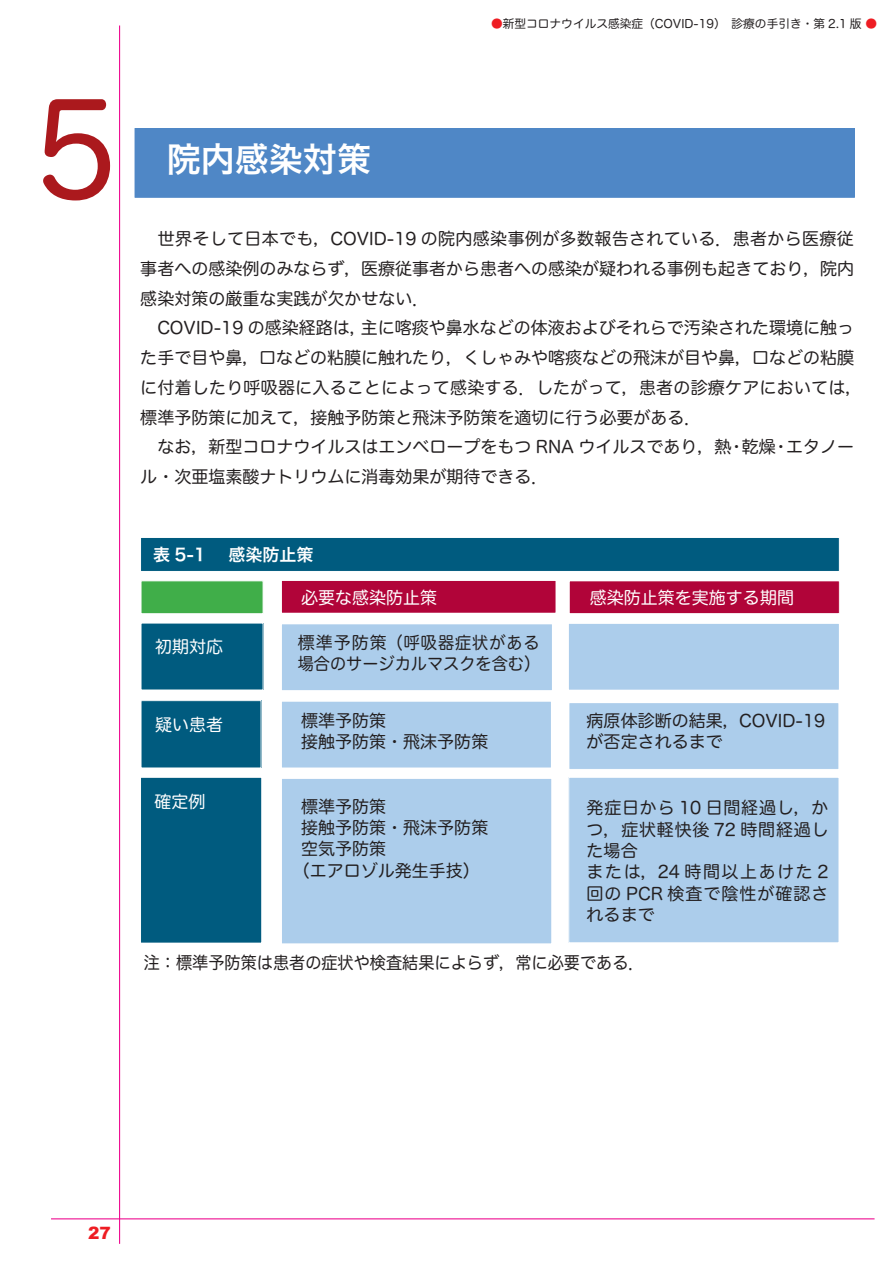
<style>
.page{position:relative;width:893px;height:1263px;background:#fff}
.page>*{position:absolute;margin:0;border:0;box-sizing:border-box;transform-origin:0 0}
.t1{font:127.5px "Hira Maru Pro N W4";color:#ab191d}
.t2{font:34.05px "Hira Kaku Pro W6";color:#fff}
.t3{font:16.95px/29.7px "Hira Maru Pro N W4";color:#231f20;text-align:justify}
.t4{font:16.95px "Hira Maru Pro N W4";color:#fff}
.t5{font:16.95px "Hira Maru Pro N W4";color:#231f20;scale:.95 1}
.t6{font:16.95px "Hiragino Sans W6";color:#fff}
.t7{font:900 16.95px "Arial";color:#ee1d23}
.t8{font:11.7px "Hira Maru Pro N W4";color:#231f20}
.s1{color:#ee1d23}
</style>
<div class="page">
<hr style="left:119px;top:26px;width:1px;height:1218px;background:#ed028c">
<hr style="left:51px;top:1218px;width:823px;height:1px;background:#ed028c">
<div style="left:135px;top:128px;width:720px;height:69px;background:#4f87c6"></div>
<div style="left:135px;top:129px;width:719px;height:68px;border:1px solid #4f87c6"></div>
<div style="left:281px;top:624px;width:271px;height:67px;background:#accdeb"></div>
<div style="left:281px;top:624px;width:272px;height:67px;border:1px solid #fff"></div>
<div style="left:141px;top:623px;width:122px;height:67px;background:#005b7f"></div>
<div style="left:281px;top:701px;width:270px;height:67px;background:#accdeb"></div>
<div style="left:281px;top:701px;width:271px;height:67px;border:1px solid #fff"></div>
<div style="left:141px;top:701px;width:120px;height:67px;background:#005b7f"></div>
<div style="left:141px;top:700px;width:120px;height:68px;border:1px solid #fff"></div>
<div style="left:281px;top:778px;width:271px;height:166px;background:#accdeb"></div>
<div style="left:281px;top:778px;width:271px;height:166px;border:1px solid #fff"></div>
<div style="left:141px;top:777px;width:121px;height:166px;background:#005b7f"></div>
<div style="left:140px;top:777px;width:122px;height:166px;border:1px solid #fff"></div>
<div style="left:568px;top:623px;width:271px;height:67px;background:#accdeb"></div>
<div style="left:568px;top:623px;width:272px;height:67px;border:1px solid #fff"></div>
<div style="left:569px;top:703px;width:270px;height:66px;background:#accdeb"></div>
<div style="left:569px;top:702px;width:270px;height:68px;border:1px solid #fff"></div>
<div style="left:569px;top:777px;width:270px;height:166px;background:#accdeb"></div>
<div style="left:568px;top:777px;width:271px;height:166px;border:1px solid #fff"></div>
<div style="left:281px;top:580px;width:275px;height:33px;background:#b10439"></div>
<div style="left:281px;top:580px;width:275px;height:33px;border:1px solid #fff"></div>
<div style="left:569px;top:581px;width:270px;height:33px;background:#b10439"></div>
<div style="left:569px;top:581px;width:271px;height:33px;border:1px solid #fff"></div>
<div style="left:141px;top:581px;width:122px;height:33px;background:#40ae49;border:1px solid #fff"></div>
<div style="left:140px;top:537px;width:700px;height:35px;background:#005b7f;border:1px solid #fff"></div>
<p class="t1" style="left:13px;top:39px;width:129px">５</p>
<p class="t2" style="left:167px;top:128px;width:206px">院内感染対策</p>
<p class="t8" style="left:468px;top:13px;width:411px"><span class="s1">　　●</span>新型コロナウイルス感染症（COVID-19）　診療の手引き・第 2.1 版 <span class="s1">●</span></p>
<p class="t3" style="left:140px;top:223px;width:715px">　世界そして日本でも，COVID-19 の院内感染事例が多数報告されている．患者から医療従事者への感染例のみならず，医療従事者から患者への感染が疑われる事例も起きており，院内感染対策の厳重な実践が欠かせない．</p>
<p class="t3" style="left:361px;top:312px;width:495px">主に喀痰や鼻水などの体液およびそれらで汚染された環境に触っ</p>
<p class="t3" style="left:140px;top:312px;width:724px;text-align:left">　COVID-19 の感染経路は，<br>た手で目や鼻，口などの粘膜に触れたり，くしゃみや喀痰などの飛沫が目や鼻，口などの粘膜に付着したり呼吸器に入ることによって感染する．したがって，患者の診療ケアにおいては，標準予防策に加えて，接触予防策と飛沫予防策を適切に行う必要がある．</p>
<p class="t3" style="left:786px;top:431px;width:70px">エタノー</p>
<p class="t3" style="left:140px;top:431px;width:593px">　なお，新型コロナウイルスはエンベロープをもつ RNA ウイルスであり，熱ル・次亜塩素酸ナトリウムに消毒効果が期待できる．</p>
<p class="t3" style="left:742px;top:431px;width:36px">乾燥</p>
<p class="t3" style="left:728px;top:431px;width:19px">・</p>
<p class="t3" style="left:772px;top:431px;width:19px">・</p>
<p class="t6" style="left:153px;top:540px;width:54px">表 5-1</p>
<p class="t6" style="left:228px;top:540px;width:87px">感染防止策</p>
<p class="t4" style="left:301px;top:583px;width:138px">必要な感染防止策</p>
<p class="t4" style="left:590px;top:583px;width:206px">感染防止策を実施する期間</p>
<p class="t4" style="left:155px;top:632px;width:70px">初期対応</p>
<p class="t3" style="left:298px;top:631px;width:244px;line-height:21.3px">標準予防策（呼吸器症状がある場合のサージカルマスクを含む(</p>
<p class="t4" style="left:155px;top:710px;width:70px">疑い患者</p>
<p class="t3" style="left:301px;top:704px;width:87px">標準予防策</p>
<p class="t3" style="left:301px;top:726px;width:189px">接触予防策・飛沫予防策</p>
<p class="t3" style="left:587px;top:704px;width:240px">病原体診断の結果，COVID-19</p>
<p class="t3" style="left:587px;top:726px;width:138px">が否定されるまで</p>
<p class="t4" style="left:155px;top:786px;width:53px">確定例</p>
<p class="t3" style="left:301px;top:790px;width:87px">標準予防策</p>
<p class="t3" style="left:301px;top:812px;width:189px">接触予防策・飛沫予防策</p>
<p class="t3" style="left:301px;top:833px;width:87px">空気予防策</p>
<p class="t3" style="left:293px;top:854px;width:189px">（エアロゾル発生手技(</p>
<p class="t3" style="left:587px;top:796px;width:243px;line-height:21.3px">発症日から 10 日間経過し，かつ，症状軽快後 72 時間経過した場合</p>
<p class="t3" style="left:587px;top:860px;width:243px;line-height:21.3px">または，24 時間以上あけた 2回の PCR 検査で陰性が確認されるまで</p>
<p class="t5" style="left:144px;top:948px;width:529px">注：標準予防策は患者の症状や検査結果によらず，常に必要である．</p>
<p class="t7" style="left:88px;top:1221px;width:24px">27</p>
</div>
